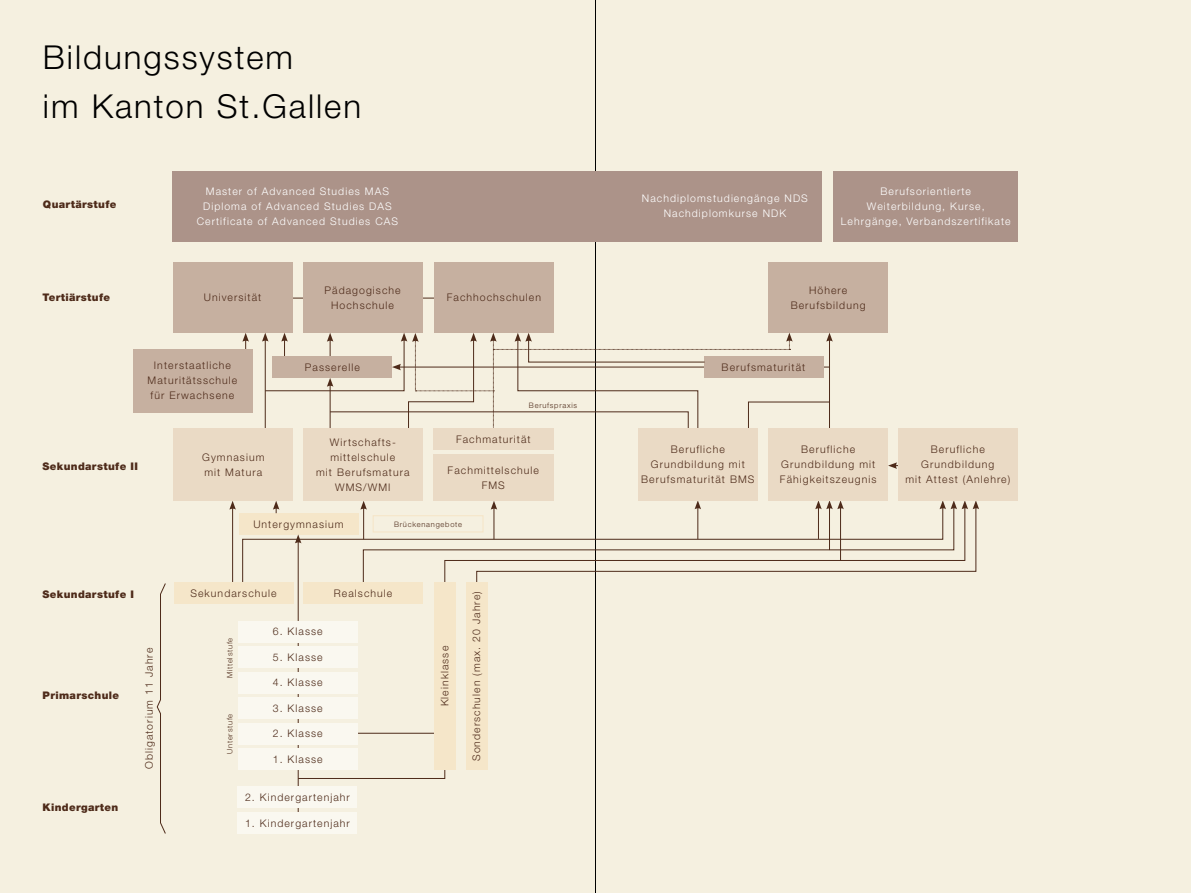
<style>
.page{position:relative;width:1191px;height:893px;background:#f5f0e0}
.page>*{position:absolute;margin:0;border:0;box-sizing:border-box;transform-origin:0 0}
.t1{font:300 33px/48.8px "Helvetica Neue LT Std";letter-spacing:.06em;color:#000}
.t2{font:300 10.5px/15px "Helvetica Neue LT Std";letter-spacing:.1em;color:#4e2b1a;text-align:center}
.t3{font:300 10.5px/15px "Helvetica Neue LT Std";letter-spacing:.1em;color:#fff;text-align:center}
.t4{font:900 10.5px "Helvetica Neue LT Std";letter-spacing:.035em;color:#4e2b1a}
.t5{font:300 7.5px "Helvetica Neue LT Std";letter-spacing:.1em;color:#4e2b1a}
</style>
<div class="page">
<div style="left:578px;top:0;width:28px;height:893px;background:#f5f0e0"></div>
<hr style="left:595px;top:0;width:1px;height:893px;background:#000">
<hr style="left:292px;top:298px;width:143px;height:1px;background:#4e2b1a">
<hr style="left:298px;top:624px;width:1px;height:190px;background:#4e2b1a">
<svg style="left:157px;top:583px;width:9px;height:251px"></svg>
<div style="left:238px;top:812px;width:119px;height:21px;background:#faf8f0"></div>
<div style="left:238px;top:787px;width:119px;height:21px;background:#faf8f0"></div>
<div style="left:768px;top:262px;width:120px;height:71px;background:#c6b0a0"></div>
<div style="left:434px;top:262px;width:120px;height:71px;background:#c6b0a0"></div>
<div style="left:303px;top:262px;width:119px;height:71px;background:#c6b0a0"></div>
<div style="left:173px;top:262px;width:119px;height:71px;background:#c6b0a0"></div>
<div style="left:833px;top:171px;width:185px;height:71px;background:#ac9389"></div>
<div style="left:172px;top:171px;width:250px;height:71px;background:#ac9389"></div>
<div style="left:628px;top:171px;width:194px;height:71px;background:#ac9389"></div>
<hr style="left:232px;top:507px;width:1px;height:76px;background:#4e2b1a">
<svg style="left:229px;top:501px;width:7px;height:9px"></svg>
<svg style="left:360px;top:501px;width:7px;height:5px"></svg>
<div style="left:298px;top:584px;width:667px;height:195px;background:#f5f0e0"></div>
<hr style="left:357px;top:733px;width:78px;height:1px;background:#4e2b1a">
<svg style="left:242px;top:333px;width:7px;height:16px"></svg>
<svg style="left:242px;top:506px;width:234px;height:78px"></svg>
<div style="left:133px;top:349px;width:119px;height:63px;background:#c6b0a0"></div>
<div style="left:415px;top:171px;width:223px;height:71px;background:#ac9389"></div>
<div style="left:239px;top:513px;width:119px;height:21px;background:#f5e6c9"></div>
<svg style="left:888px;top:462px;width:10px;height:7px"></svg>
<svg style="left:262px;top:333px;width:570px;height:97px"></svg>
<hr style="left:298px;top:541px;width:1px;height:80px;background:#4e2b1a">
<svg style="left:295px;top:534px;width:6px;height:9px"></svg>
<svg style="left:273px;top:501px;width:6px;height:12px"></svg>
<svg style="left:476px;top:500px;width:503px;height:84px"></svg>
<div style="left:273px;top:357px;width:119px;height:21px;background:#c6b0a0"></div>
<div style="left:174px;top:428px;width:119px;height:73px;background:#eadac5"></div>
<div style="left:303px;top:428px;width:120px;height:73px;background:#eadac5"></div>
<div style="left:433px;top:428px;width:120px;height:22px;background:#eadac5"></div>
<div style="left:433px;top:454px;width:120px;height:47px;background:#eadac5"></div>
<div style="left:638px;top:428px;width:119px;height:72px;background:#eadac5"></div>
<div style="left:768px;top:428px;width:120px;height:72px;background:#eadac5"></div>
<div style="left:174px;top:583px;width:119px;height:21px;background:#f5e6c9"></div>
<div style="left:303px;top:583px;width:120px;height:21px;background:#f5e6c9"></div>
<div style="left:434px;top:583px;width:21px;height:187px;background:#f5e6c9"></div>
<div style="left:466px;top:583px;width:21px;height:187px;background:#f5e6c9"></div>
<div style="left:238px;top:748px;width:119px;height:22px;background:#faf8f0"></div>
<div style="left:238px;top:723px;width:119px;height:21px;background:#faf8f0"></div>
<div style="left:238px;top:697px;width:119px;height:22px;background:#faf8f0"></div>
<div style="left:238px;top:672px;width:119px;height:21px;background:#faf8f0"></div>
<div style="left:238px;top:646px;width:119px;height:22px;background:#faf8f0"></div>
<div style="left:238px;top:621px;width:119px;height:21px;background:#faf8f0"></div>
<div style="left:898px;top:428px;width:119px;height:72px;background:#eadac5"></div>
<h1 class="t1" style="left:43px;top:32px;width:320px">Bildungssystem<br>im Kanton St.Gallen</h1>
<p class="t4" style="left:43px;top:198px;width:75px">Quartärstufe</p>
<p class="t3" style="left:197px;top:184px;width:203px">Master of Advanced Studies MAS<br>Diploma of Advanced Studies DAS<br>Certificate of Advanced Studies CAS</p>
<p class="t3" style="left:642px;top:191px;width:167px">Nachdiplomstudiengänge NDS<br>Nachdiplomkurse NDK</p>
<p class="t3" style="left:841px;top:184px;width:171px">Berufsorientierte<br>Weiterbildung, Kurse,<br>Lehrgänge, Verbandszertifikate</p>
<p class="t4" style="left:43px;top:291px;width:69px">Tertiärstufe</p>
<p class="t2" style="left:204px;top:290px;width:59px">Universität</p>
<p class="t2" style="left:324px;top:282px;width:78px">Pädagogische<br>Hochschule</p>
<p class="t2" style="left:447px;top:290px;width:96px">Fachhochschulen</p>
<p class="t2" style="left:148px;top:358px;width:91px">Interstaatliche<br>Maturitätsschule für Erwachsene</p>
<p class="t4" style="left:43px;top:460px;width:97px">Sekundarstufe II</p>
<p class="t2" style="left:202px;top:449px;width:64px;text-align:left">Gymnasium mit Matura</p>
<p class="t2" style="left:305px;top:359px;width:56px">Passerelle</p>
<p class="t5" style="left:529px;top:401px;width:50px">Berufspraxis</p>
<p class="t2" style="left:316px;top:434px;width:95px">Wirtschafts&shy;mittelschule<br>mit Berufsmatura<br>WMS/WMI</p>
<p class="t2" style="left:456px;top:431px;width:76px">Fachmaturität</p>
<p class="t2" style="left:447px;top:462px;width:93px">Fachmittelschule<br>FMS</p>
<p class="t2" style="left:253px;top:516px;width:92px">Untergymnasium</p>
<p class="t5" style="left:394px;top:519px;width:70px">Brückenangebote</p>
<p class="t4" style="left:43px;top:588px;width:93px">Sekundarstufe I</p>
<p class="t4" style="left:43px;top:689px;width:78px">Primarschule</p>
<p class="t4" style="left:43px;top:801px;width:77px">Kindergarten</p>
<p class="t2" style="left:141px;top:769px;width:122px;rotate:-90deg">Obligatorium 11 Jahre</p>
<p class="t2" style="left:190px;top:586px;width:88px">Sekundarschule</p>
<p class="t2" style="left:334px;top:586px;width:60px">Realschule</p>
<p class="t5" style="left:225px;top:678px;width:42px;rotate:-90deg">Mittelstufe</p>
<p class="t5" style="left:225px;top:754px;width:42px;rotate:-90deg">Unterstufe</p>
<p class="t2" style="left:273px;top:624px;width:51px">6. Klasse</p>
<p class="t2" style="left:273px;top:649px;width:51px">5. Klasse</p>
<p class="t2" style="left:273px;top:675px;width:51px">4. Klasse</p>
<p class="t2" style="left:273px;top:700px;width:51px">3. Klasse</p>
<p class="t2" style="left:273px;top:726px;width:51px">2. Klasse</p>
<p class="t2" style="left:273px;top:751px;width:51px">1. Klasse</p>
<p class="t2" style="left:245px;top:790px;width:106px">2. Kindergartenjahr</p>
<p class="t2" style="left:245px;top:815px;width:106px">1. Kindergartenjahr</p>
<p class="t2" style="left:437px;top:706px;width:62px;rotate:-90deg">Kleinklasse</p>
<p class="t2" style="left:469px;top:761px;width:171px;rotate:-90deg">Sonderschulen (max. 20 Jahre)</p>
<p class="t2" style="left:790px;top:282px;width:76px">Höhere<br>Berufsbildung</p>
<p class="t2" style="left:721px;top:359px;width:85px">Berufsmaturität</p>
<p class="t2" style="left:641px;top:441px;width:115px">Berufliche<br>Grundbildung mit<br>Berufsmaturität BMS</p>
<p class="t2" style="left:780px;top:441px;width:98px">Berufliche<br>Grundbildung mit<br>Fähigkeitszeugnis</p>
<p class="t2" style="left:905px;top:441px;width:106px">Berufliche<br>Grundbildung<br>mit Attest (Anlehre)</p>
</div>
